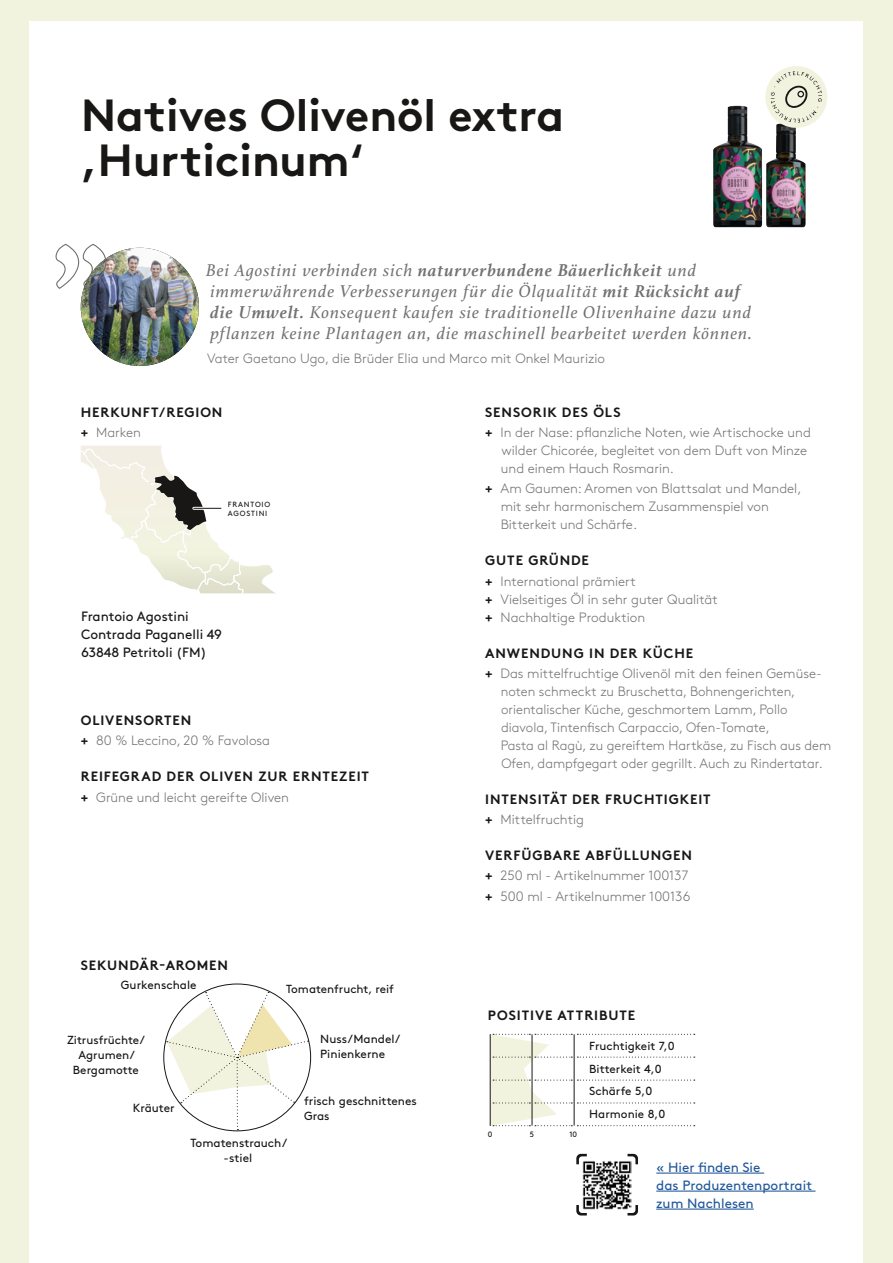
<style>
.page{position:relative;width:893px;height:1263px;background:#f2f3df}
.page>*{position:absolute;margin:0;border:0;box-sizing:border-box;transform-origin:0 0}
.t1{font:700 45px/45px "Brown Pro";color:#181716}
.t2{font:italic 18px/21px "Athelas";letter-spacing:.05em;color:#717170}
.t3{font:300 13.5px/18px "Brown Pro";color:#717170}
.t4{font:700 13.5px/20.2px "Brown Pro";letter-spacing:.065em;color:#181716}
.t5{font:13.5px/18px "Brown Pro";color:#181716}
.t6{font:13.5px/18px "Brown Pro";color:#22599b}
.t7{font:11.85px/15.1px "Brown Pro";color:#181716}
.t8{font:11.7px/22.8px "Brown Pro";color:#181716}
.t9{font:7.8px "Brown Pro";color:#181716}
.t10{font:7.5px/9px "Brown Pro";letter-spacing:.11em;color:#181716}
.s1{font-weight:700}
.s2{font-weight:300;color:#717170}
.s3{font-weight:700;color:#181716}
</style>
<div class="page">
<div style="left:30px;top:21px;width:833px;height:1242px;background:#fff"></div>
<svg style="left:81px;top:446px;width:194px;height:147px"></svg>
<hr style="left:656px;top:1172px;width:108px;height:1px;background:#22599b">
<hr style="left:656px;top:1190px;width:159px;height:1px;background:#22599b">
<hr style="left:656px;top:1208px;width:98px;height:1px;background:#22599b">
<svg style="left:576px;top:1153px;width:62px;height:63px"></svg>
<img style="left:583px;top:1160px;width:49px;height:49px">
<img style="left:766px;top:131px;width:40px;height:96px">
<img style="left:713px;top:106px;width:49px;height:121px">
<img style="left:81px;top:248px;width:118px;height:118px;border-radius:59px">
<svg style="left:55px;top:243px;width:52px;height:47px"></svg>
<svg style="left:490px;top:1034px;width:205px;height:92px"></svg>
<svg style="left:765px;top:66px;width:62px;height:65px"></svg>
<svg style="left:167px;top:992px;width:142px;height:138px"></svg>
<h1 class="t1" style="left:81px;top:88px;width:485px">Natives Olivenöl extra ,Hurticinum‘</h1>
<p class="t2" style="left:206px;top:260px;width:547px">Bei Agostini verbinden sich <span class="s1">naturverbundene Bäuerlichkeit</span> und immerwährende Verbesserungen für die Ölqualität <span class="s1">mit Rücksicht auf die Umwelt.</span> Konsequent kaufen sie traditionelle Olivenhaine dazu und pflanzen keine Plantagen an, die maschinell bearbeitet werden können.</p>
<p class="t3" style="left:207px;top:348px;width:400px">Vater Gaetano Ugo, die Brüder Elia und Marco mit Onkel Maurizio</p>
<p class="t4" style="left:81px;top:401px;width:143px">HERKUNFT/REGION + <span class="s2">Marken</span></p>
<p class="t10" style="left:228px;top:499px;width:44px">FRANTOIO<br>AGOSTINI</p>
<p class="t5" style="left:81px;top:606px;width:143px">Frantoio Agostini<br>Contrada Paganelli 49<br>63848 Petritoli (FM)</p>
<p class="t3" style="left:81px;top:709px;width:191px;line-height:20.2px"><span class="s3">OLIVENSORTEN<br>+</span> 80 % Leccino, 20 % Favolosa</p>
<p class="t4" style="left:81px;top:765px;width:290px">REIFEGRAD DER OLIVEN ZUR ERNTEZEIT + <span class="s2">Grüne und leicht gereifte Oliven</span></p>
<p class="t4" style="left:81px;top:954px;width:149px">SEKUNDÄR-AROMEN</p>
<p class="t7" style="left:121px;top:977px;width:77px">Gurkenschale</p>
<p class="t8" style="left:286px;top:976px;width:109px">Tomatenfrucht, reif</p>
<p class="t7" style="left:320px;top:1030px;width:82px">Nuss/Mandel/<br>Pinienkerne</p>
<p class="t8" style="left:67px;top:1031px;width:79px;line-height:15px;text-align:center">Zitrusfrüchte/<br>Agrumen/<br>Bergamotte</p>
<p class="t7" style="left:133px;top:1099px;width:44px">Kräuter</p>
<p class="t7" style="left:304px;top:1092px;width:114px">frisch geschnittenes<br>Gras</p>
<p class="t7" style="left:190px;top:1134px;width:98px;text-align:center">Tomatenstrauch/ -stiel</p>
<p class="t3" style="left:485px;top:401px;width:327px;line-height:20.2px"><span class="s3">SENSORIK DES ÖLS<br>+</span> In der Nase: pflanzliche Noten, wie Artischocke und</p>
<p class="t3" style="left:501px;top:440px;width:308px">wilder Chicorée, begleitet von dem Duft von Minze und einem Hauch Rosmarin.</p>
<p class="t3" style="left:501px;top:479px;width:302px;text-indent:-16px"><span class="s3">+</span> Am Gaumen: Aromen von Blattsalat und Mandel, mit sehr harmonischem Zusammenspiel von<br>Bitterkeit und Schärfe.</p>
<p class="t3" style="left:485px;top:550px;width:152px;line-height:20.2px"><span class="s3">GUTE GRÜNDE<br>+</span> International prämiert</p>
<p class="t3" style="left:485px;top:589px;width:234px"><span class="s3">+</span> Vielseitiges Öl in sehr guter Qualität <span class="s3">+</span> Nachhaltige Produktion</p>
<p class="t3" style="left:485px;top:642px;width:338px;line-height:20.2px"><span class="s3">ANWENDUNG IN DER KÜCHE<br>+</span> Das mittelfruchtige Olivenöl mit den feinen Gemüse-</p>
<p class="t3" style="left:501px;top:681px;width:332px">noten schmeckt zu Bruschetta, Bohnengerichten, orientalischer Küche, geschmortem Lamm, Pollo diavola, Tintenfisch Carpaccio, Ofen-Tomate,<br>Pasta al Ragù, zu gereiftem Hartkäse, zu Fisch aus dem Ofen, dampfgegart oder gegrillt. Auch zu Rindertatar.</p>
<p class="t4" style="left:485px;top:788px;width:227px">INTENSITÄT DER FRUCHTIGKEIT + <span class="s2">Mittelfruchtig</span></p>
<p class="t3" style="left:485px;top:844px;width:208px;line-height:20.2px"><span class="s3">VERFÜGBARE ABFÜLLUNGEN +</span> 250 ml - Artikelnummer 100137 <span class="s3">+</span> 500 ml - Artikelnummer 100136</p>
<p class="t4" style="left:488px;top:1004px;width:149px">POSITIVE ATTRIBUTE</p>
<p class="t9" style="left:488px;top:1128px;width:6px">0</p>
<p class="t9" style="left:530px;top:1128px;width:6px">5</p>
<p class="t9" style="left:569px;top:1128px;width:9px">10</p>
<p class="t8" style="left:589px;top:1033px;width:87px">Fruchtigkeit 7,0<br>Bitterkeit 4,0<br>Schärfe 5,0<br>Harmonie 8,0</p>
<p class="t6" style="left:656px;top:1157px;width:157px">« Hier finden Sie<br>das Produzentenportrait zum Nachlesen</p>
</div>
